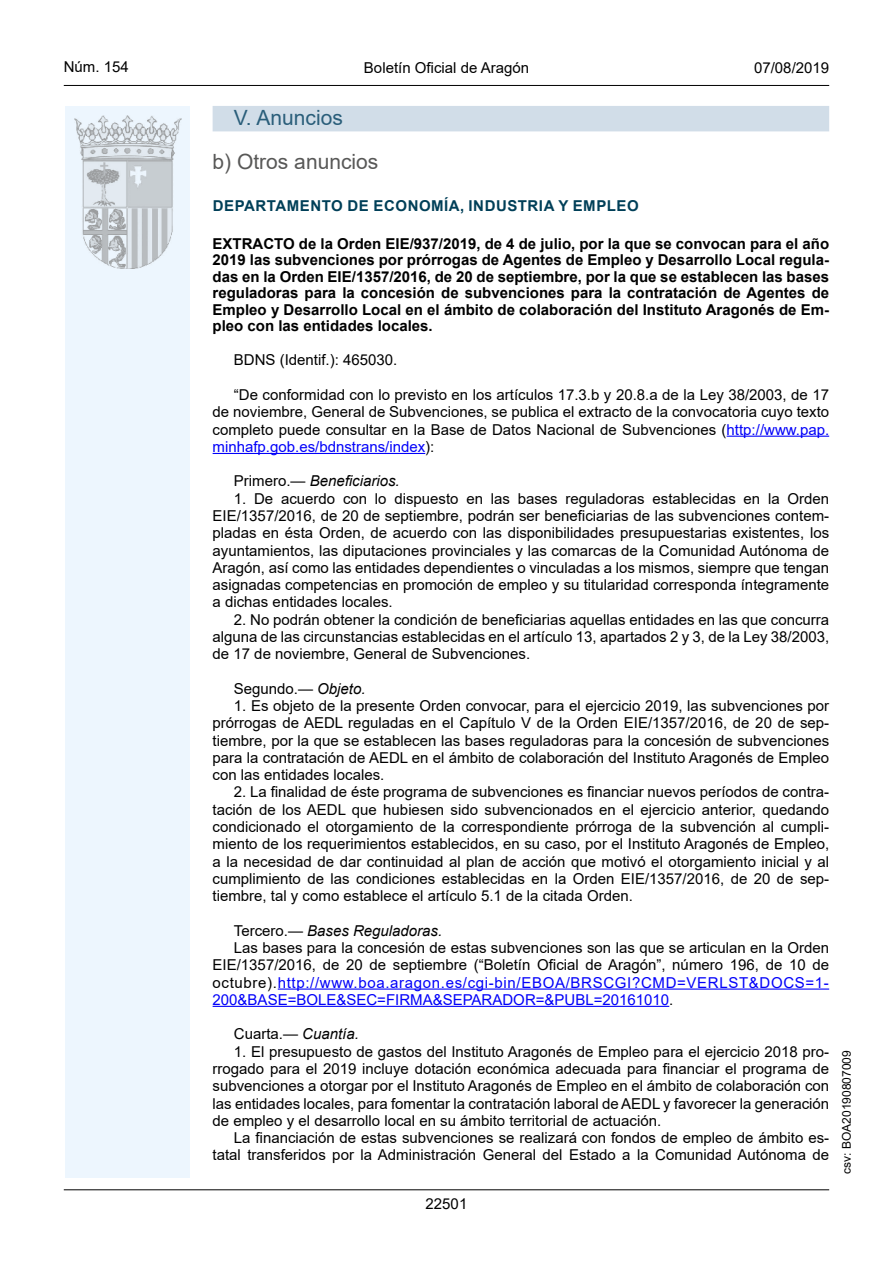
<style>
.page{position:relative;width:893px;height:1263px;background:#fff}
.page>*{position:absolute;margin:0;border:0;box-sizing:border-box;transform-origin:0 0}
.Sub_Seccion{font:21px "Arial";color:#585857}
.Titulo_sec{font:21px "Arial";color:#2a5e7a}
.inicio_de_parrafo{font:15px/17.2px "Arial";color:#000;text-align:justify}
.Titulo_text{font:700 15px/16.5px "Arial";color:#000;text-align:justify}
.inicio_de_parrafo-2{font:italic 15px "Arial";color:#000}
.emisor_text{font:700 15px "Arial";letter-spacing:.035em;color:#003f58}
.estilo_head-c{font:15px "Arial";color:#000}
.estilo_head-d{font:15px "Arial MT2";color:#000}
.estilo_head-i{font:15px "Arial MT2";color:#000}
.numero_pagina{font:15px "Arial MT2";color:#000}
.estilo_head-i-2{font:12px "Arial MT2";color:#000}
.s1{color:#0200fa}
.s2{font-family:"Arial MT2"}
.s3{font-style:normal}
.s4{font-style:italic}
</style>
<div class="page">
<div style="left:65px;top:106px;width:125px;height:1072px;background:#edf6fe"></div>
<img style="left:75px;top:115px;width:106px;height:153px">
<hr style="left:64px;top:85px;width:765px;height:1px;background:#000">
<hr style="left:64px;top:1189px;width:765px;height:1px;background:#000">
<div style="left:213px;top:106px;width:616px;height:25px;background:#d1dde8"></div>
<hr style="left:727px;top:436px;width:102px;height:1px;background:#0200fa">
<hr style="left:213px;top:453px;width:212px;height:1px;background:#0200fa">
<hr style="left:278px;top:988px;width:551px;height:2px;background:#0200fa">
<hr style="left:213px;top:1006px;width:456px;height:1px;background:#0200fa">
<p class="estilo_head-i" style="left:64px;top:57px;width:67px">Núm. 154</p>
<p class="estilo_head-c" style="left:364px;top:57px;width:167px">Boletín Oficial de Aragón</p>
<p class="estilo_head-d" style="left:754px;top:57px;width:77px">07/08/2019</p>
<p class="Titulo_sec" style="left:234px;top:103px;width:110px">V. Anuncios</p>
<p class="Sub_Seccion" style="left:213px;top:147px;width:167px">b) Otros anuncios</p>
<p class="emisor_text" style="left:213px;top:195px;width:427px">DEPARTAMENTO DE ECONOMÍA, INDUSTRIA Y EMPLEO</p>
<p class="Titulo_text" style="left:213px;top:236px;width:618px">EXTRACTO de la Orden EIE/937/2019, de 4 de julio, por la que se convocan para el año 2019 las subvenciones por prórrogas de Agentes de Empleo y Desarrollo Local regula&shy;das en la Orden EIE/1357/2016, de 20 de septiembre, por la que se establecen las bases reguladoras para la concesión de subvenciones para la contratación de Agentes de Empleo y Desarrollo Local en el ámbito de colaboración del Instituto Aragonés de Em&shy;pleo con las entidades locales.</p>
<p class="inicio_de_parrafo" style="left:234px;top:351px;width:165px">BDNS (Identif.): 465030.</p>
<p class="inicio_de_parrafo" style="left:213px;top:386px;width:618px;text-indent:21px">“De conformidad con lo previsto en los artículos 17.3.b y 20.8.a de la Ley 38/2003, de 17 de noviembre, General de Subvenciones, se publica el extracto de la convocatoria cuyo texto completo puede consultar en la Base de Datos Nacional de Subvenciones (<span class="s1">http://www.pap. minhafp.gob.es/bdnstrans/index</span><span class="s2">):</span></p>
<p class="inicio_de_parrafo-2" style="left:234px;top:471px;width:167px"><span class="s3">Primero.—</span> Beneficiarios.</p>
<p class="inicio_de_parrafo" style="left:213px;top:490px;width:618px;text-indent:21px">1. De acuerdo con lo dispuesto en las bases reguladoras establecidas en la Orden EIE/1357/2016, de 20 de septiembre, podrán ser beneficiarias de las subvenciones contem&shy;pladas en ésta Orden, de acuerdo con las disponibilidades presupuestarias existentes, los ayuntamientos, las diputaciones provinciales y las comarcas de la Comunidad Autónoma de Aragón, así como las entidades dependientes o vinculadas a los mismos, siempre que tengan asignadas competencias en promoción de empleo y su titularidad corresponda íntegramente a dichas entidades locales.</p>
<p class="inicio_de_parrafo" style="left:213px;top:611px;width:618px;text-indent:21px">2. No podrán obtener la condición de beneficiarias aquellas entidades en las que concurra alguna de las circunstancias establecidas en el artículo 13, apartados 2 y 3, de la Ley 38/2003, de 17 de noviembre, General de Subvenciones.</p>
<p class="inicio_de_parrafo" style="left:234px;top:680px;width:133px">Segundo.— <span class="s4">Objeto.</span></p>
<p class="inicio_de_parrafo" style="left:213px;top:697px;width:618px;text-indent:21px">1. Es objeto de la presente Orden convocar, para el ejercicio 2019, las subvenciones por prórrogas de AEDL reguladas en el Capítulo V de la Orden EIE/1357/2016, de 20 de sep&shy;tiembre, por la que se establecen las bases reguladoras para la concesión de subvenciones para la contratación de AEDL en el ámbito de colaboración del Instituto Aragonés de Empleo con las entidades locales.</p>
<p class="inicio_de_parrafo" style="left:213px;top:783px;width:618px;text-indent:21px">2. La finalidad de éste programa de subvenciones es financiar nuevos períodos de contra&shy;tación de los AEDL que hubiesen sido subvencionados en el ejercicio anterior, quedando condicionado el otorgamiento de la correspondiente prórroga de la subvención al cumpli&shy;miento de los requerimientos establecidos, en su caso, por el Instituto Aragonés de Empleo, a la necesidad de dar continuidad al plan de acción que motivó el otorgamiento inicial y al cumplimiento de las condiciones establecidas en la Orden EIE/1357/2016, de 20 de sep&shy;tiembre, tal y como establece el artículo 5.1 de la citada Orden.</p>
<p class="inicio_de_parrafo-2" style="left:234px;top:921px;width:210px"><span class="s3">Tercero.—</span> Bases Reguladoras.</p>
<p class="inicio_de_parrafo" style="left:213px;top:939px;width:618px;text-indent:21px">Las bases para la concesión de estas subvenciones son las que se articulan en la Orden EIE/1357/2016, de 20 de septiembre (“Boletín Oficial de Aragón”, número 196, de 10 de octubre).<span class="s1">http://www.boa.aragon.es/cgi-bin/EBOA/BRSCGI?CMD=VERLST&amp;DOCS=1- 200&amp;BASE=BOLE&amp;SEC=FIRMA&amp;SEPARADOR=&amp;PUBL=20161010</span><span class="s2">.</span></p>
<p class="inicio_de_parrafo" style="left:234px;top:1025px;width:127px">Cuarta.— <span class="s4">Cuantía.</span></p>
<p class="inicio_de_parrafo" style="left:213px;top:1043px;width:618px;text-indent:21px">1. El presupuesto de gastos del Instituto Aragonés de Empleo para el ejercicio 2018 pro&shy;rrogado para el 2019 incluye dotación económica adecuada para financiar el programa de subvenciones a otorgar por el Instituto Aragonés de Empleo en el ámbito de colaboración con las entidades locales, para fomentar la contratación laboral de AEDL y favorecer la generación de empleo y el desarrollo local en su ámbito territorial de actuación.</p>
<p class="inicio_de_parrafo" style="left:213px;top:1129px;width:618px;text-align:right">La financiación de estas subvenciones se realizará con fondos de empleo de ámbito es&shy;tatal transferidos por la Administración General del Estado a la Comunidad Autónoma de</p>
<p class="numero_pagina" style="left:426px;top:1193px;width:43px">22501</p>
<p class="estilo_head-i-2" style="left:838px;top:1174px;width:125px;rotate:-90deg">csv: BOA20190807009</p>
</div>
